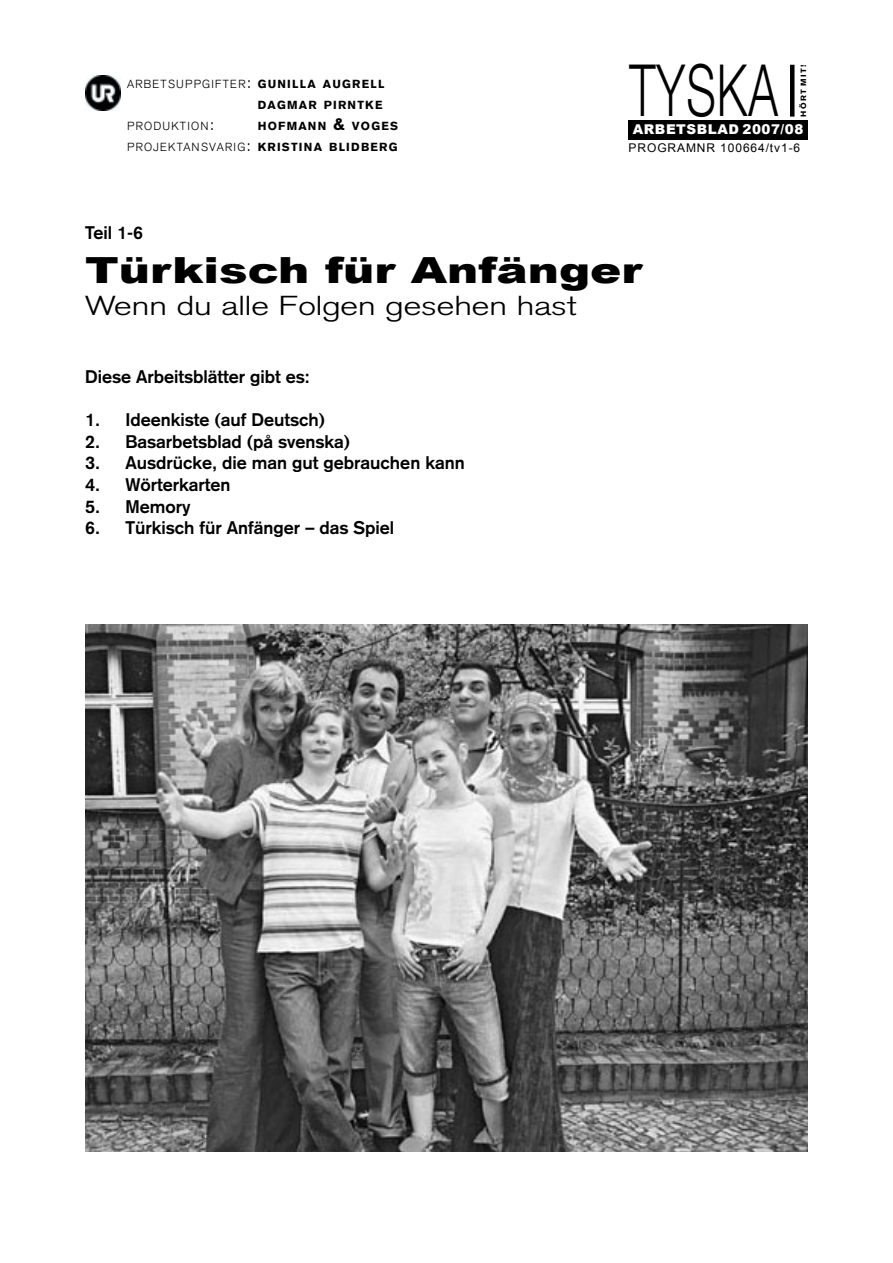
<style>
.page{position:relative;width:893px;height:1263px;background:#fff}
.page>*{position:absolute;margin:0;border:0;box-sizing:border-box;transform-origin:0 0}
.t1{font:300 72px "Helvetica Neue";letter-spacing:.025em;color:#000;scale:.65 1}
.PROGRAMRUBRIK{font:900 36px "Arial";color:#000;scale:1.3 1}
.BRÖDTEXT{font:300 27px "Akzidenz Grotesk";color:#000;scale:1.3 1}
.Diese{font:700 18px "Akzidenz Grotesk";color:#000}
.överrubrik{font:700 18px "Akzidenz Grotesk";color:#000}
.t2{font:900 13.5px "Arial";letter-spacing:.04em;color:#fff}
.t3{font:12px "Arial";letter-spacing:.075em;color:#000}
.BRÖDTEXT-2{font:900 11.55px "Akzidenz Grotesk";letter-spacing:.105em;color:#000}
.BRÖDTEXT-3{font:300 11.55px "Akzidenz Grotesk";letter-spacing:.105em;color:#000}
.t4{font:900 7.5px "Akzidenz Grotesk";color:#000;scale:1.1 1}
.s1{font-size:16.5px}
.s2{font-weight:900}
.s3{font-weight:300}
.s4{font-weight:300;font-size:16.5px}
</style>
<div class="page">
<div style="left:629px;top:120px;width:179px;height:19px;background:#000"></div>
<hr style="left:790px;top:65px;width:4px;height:52px;background:#000">
<img style="left:85px;top:75px;width:35px;height:35px">
<img style="left:85px;top:624px;width:722px;height:528px">
<p class="BRÖDTEXT-3" style="left:127px;top:77px;width:259px">ARBETSUPPGIFTER<span class="s1">:</span> <span class="s2">GUNILLA AUGRELL</span></p>
<p class="BRÖDTEXT-2" style="left:258px;top:98px;width:126px">DAGMAR PIRNTKE</p>
<p class="BRÖDTEXT-3" style="left:127px;top:119px;width:89px">PRODUKTION<span class="s1">:</span></p>
<p class="BRÖDTEXT-2" style="left:258px;top:119px;width:142px">HOFMANN <span class="s1">&amp;</span> VOGES</p>
<p class="BRÖDTEXT-2" style="left:127px;top:140px;width:272px"><span class="s3">PROJEKTANSVARIG</span><span class="s4">:</span> KRISTINA BLIDBERG</p>
<p class="t1" style="left:629px;top:47px;width:230px">TYSKA</p>
<p class="t4" style="left:799px;top:117px;width:49px;rotate:-90deg">H Ö R T M I T !</p>
<p class="t2" style="left:633px;top:122px;width:172px">ARBETSBLAD 2007/08</p>
<p class="t3" style="left:629px;top:141px;width:173px">PROGRAMNR 100664/tv1-6</p>
<p class="överrubrik" style="left:85px;top:222px;width:60px">Teil 1-6</p>
<p class="PROGRAMRUBRIK" style="left:85px;top:250px;width:430px">Türkisch für Anfänger</p>
<p class="BRÖDTEXT" style="left:85px;top:290px;width:380px">Wenn du alle Folgen gesehen hast</p>
<p class="överrubrik" style="left:85px;top:366px;width:226px">Diese Arbeitsblätter gibt es:</p>
<p class="Diese" style="left:85px;top:409px;width:242px">1. Ideenkiste (auf Deutsch)</p>
<p class="Diese" style="left:85px;top:431px;width:267px">2. Basarbetsblad (på svenska)</p>
<p class="Diese" style="left:85px;top:452px;width:381px">3. Ausdrücke, die man gut gebrauchen kann</p>
<p class="Diese" style="left:85px;top:474px;width:147px">4. Wörterkarten</p>
<p class="Diese" style="left:85px;top:495px;width:107px">5. Memory</p>
<p class="Diese" style="left:85px;top:517px;width:310px">6. Türkisch für Anfänger – das Spiel</p>
</div>
